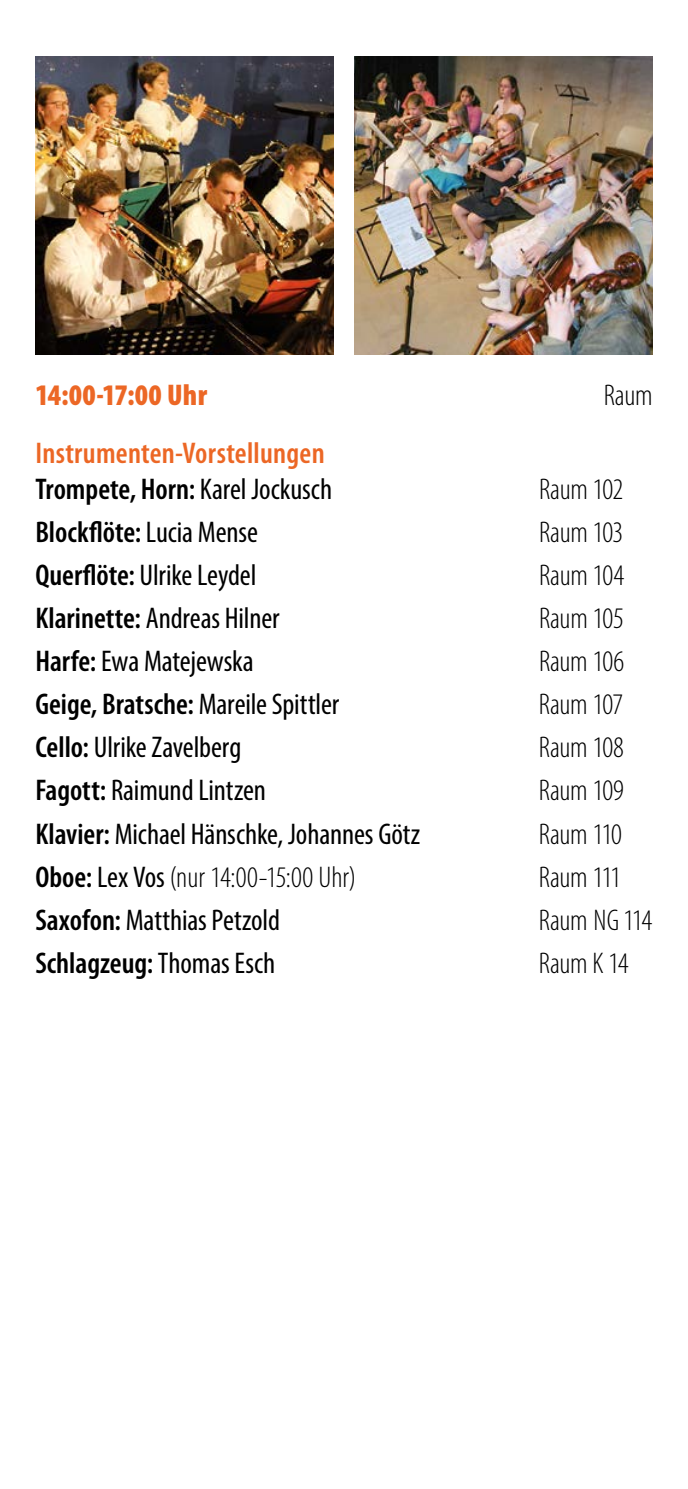
<style>
.page{position:relative;width:688px;height:1489px;background:#fff}
.page>*{position:absolute;margin:0;border:0;box-sizing:border-box;transform-origin:0 0}
.t1{font:condensed 30px "Myriad Pro";letter-spacing:-.005em;color:#000}
.t2{font:300 condensed 30px "Myriad Pro";letter-spacing:-.01em;color:#000}
.t3{font:600 condensed 30px "Myriad Pro";color:#000}
.t4{font:600 condensed 30px/36px "Myriad Pro";letter-spacing:.005em;color:#ec6725}
.t5{font:900 condensed 30px "Myriad Pro";letter-spacing:.01em;color:#ec6725}
.s1{color:#000}
.s2{font-weight:400;color:#000}
.s3{font-weight:400}
.s4{font-weight:600}
</style>
<div class="page">
<img style="left:35px;top:57px;width:298px;height:297px">
<img style="left:354px;top:57px;width:298px;height:297px">
<p class="t5" style="left:35px;top:376px;width:173px">14:00-17:00 Uhr</p>
<p class="t2" style="left:603px;top:378px;width:50px">Raum</p>
<p class="t4" style="left:35px;top:434px;width:298px">Instrumenten-Vorstellungen<br><span class="s1">Trompete, Horn:</span> <span class="s2">Karel Jockusch</span></p>
<p class="t2" style="left:539px;top:471px;width:86px">Raum 102</p>
<p class="t3" style="left:35px;top:513px;width:224px">Blockflöte: <span class="s3">Lucia Mense</span></p>
<p class="t2" style="left:539px;top:514px;width:86px">Raum 103</p>
<p class="t1" style="left:35px;top:557px;width:222px"><span class="s4">Querflöte:</span> Ulrike Leydel</p>
<p class="t2" style="left:539px;top:557px;width:87px">Raum 104</p>
<p class="t1" style="left:35px;top:600px;width:245px"><span class="s4">Klarinette:</span> Andreas Hilner</p>
<p class="t2" style="left:539px;top:600px;width:86px">Raum 105</p>
<p class="t1" style="left:35px;top:643px;width:220px"><span class="s4">Harfe:</span> Ewa Matejewska</p>
<p class="t2" style="left:539px;top:643px;width:87px">Raum 106</p>
<p class="t3" style="left:35px;top:685px;width:305px">Geige, Bratsche: <span class="s3">Mareile Spittler</span></p>
<p class="t2" style="left:539px;top:686px;width:86px">Raum 107</p>
<p class="t1" style="left:35px;top:729px;width:207px"><span class="s4">Cello:</span> Ulrike Zavelberg</p>
<p class="t2" style="left:539px;top:729px;width:86px">Raum 108</p>
<p class="t1" style="left:35px;top:772px;width:232px"><span class="s4">Fagott:</span> Raimund Lintzen</p>
<p class="t2" style="left:539px;top:772px;width:87px">Raum 109</p>
<p class="t1" style="left:35px;top:815px;width:386px"><span class="s4">Klavier:</span> Michael Hänschke, Johannes Götz</p>
<p class="t2" style="left:539px;top:815px;width:85px">Raum 110</p>
<p class="t2" style="left:35px;top:859px;width:322px"><span class="s4">Oboe:</span> <span class="s3">Lex Vos</span> (nur 14:00-15:00 Uhr)</p>
<p class="t2" style="left:539px;top:859px;width:84px">Raum 111</p>
<p class="t1" style="left:35px;top:901px;width:246px"><span class="s4">Saxofon:</span> Matthias Petzold</p>
<p class="t2" style="left:538px;top:902px;width:115px">Raum NG 114</p>
<p class="t3" style="left:35px;top:944px;width:241px">Schlagzeug: <span class="s3">Thomas Esch</span></p>
<p class="t2" style="left:538px;top:945px;width:91px">Raum K 14</p>
</div>
